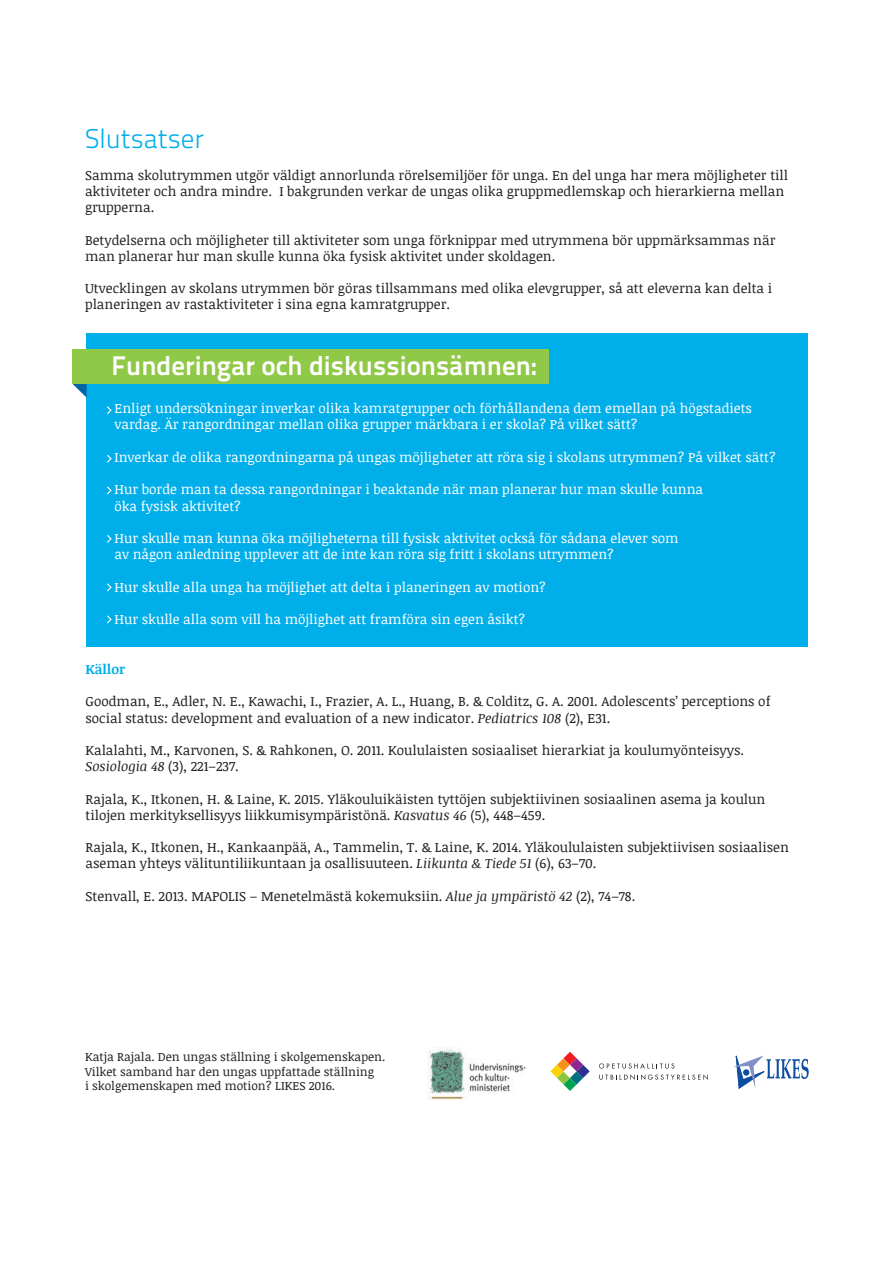
<style>
.page{position:relative;width:893px;height:1263px;background:#fff}
.page>*{position:absolute;margin:0;border:0;box-sizing:border-box;transform-origin:0 0}
.t1{font:700 27px "Titillium Text 22 L";color:#fff}
.t2{font:300 27px "Titillium Text 22 L";color:#00aee9}
.t3{font:13.5px/16.2px "Noticia Text";color:#231f20}
.t4{font:13.5px/16.2px "Noticia Text";color:#fff}
.t5{font:700 13.5px "Noticia Text";color:#00aee9}
.t6{font:12px "Noticia Text";color:#231f20}
.s1{font-style:italic}
</style>
<div class="page">
<svg style="left:734px;top:1055px;width:75px;height:34px"></svg>
<div style="left:743px;top:1069px;width:6px;height:7px;background:#0d4da1;border-radius:50%"></div>
<svg style="left:599px;top:1074px;width:109px;height:6px"></svg>
<svg style="left:599px;top:1063px;width:75px;height:5px"></svg>
<svg style="left:550px;top:1052px;width:40px;height:39px"></svg>
<div style="left:87px;top:333px;width:721px;height:313px;background:#00aee9"></div>
<svg style="left:107px;top:406px;width:5px;height:9px"></svg>
<svg style="left:107px;top:454px;width:5px;height:9px"></svg>
<svg style="left:107px;top:486px;width:5px;height:9px"></svg>
<svg style="left:107px;top:535px;width:5px;height:8px"></svg>
<svg style="left:107px;top:583px;width:5px;height:9px"></svg>
<svg style="left:107px;top:615px;width:5px;height:9px"></svg>
<svg style="left:72px;top:383px;width:15px;height:15px"></svg>
<div style="left:72px;top:349px;width:477px;height:34px;background:#90c848"></div>
<img style="left:427px;top:1048px;width:99px;height:52px">
<p class="t2" style="left:85px;top:119px;width:121px">Slutsatser</p>
<p class="t3" style="left:85px;top:166px;width:704px">Samma skolutrymmen utgör väldigt annorlunda rörelsemiljöer för unga. En del unga har mera möjligheter till aktiviteter och andra mindre. I bakgrunden verkar de ungas olika gruppmedlemskap och hierarkierna mellan grupperna.</p>
<p class="t3" style="left:85px;top:231px;width:692px">Betydelserna och möjligheter till aktiviteter som unga förknippar med utrymmena bör uppmärksammas när man planerar hur man skulle kunna öka fysisk aktivitet under skoldagen.</p>
<p class="t3" style="left:85px;top:280px;width:689px">Utvecklingen av skolans utrymmen bör göras tillsammans med olika elevgrupper, så att eleverna kan delta i planeringen av rastaktiviteter i sina egna kamratgrupper.</p>
<p class="t1" style="left:112px;top:345px;width:427px">Funderingar och diskussionsämnen:</p>
<p class="t4" style="left:114px;top:400px;width:639px">Enligt undersökningar inverkar olika kamratgrupper och förhållandena dem emellan på högstadiets vardag. Är rangordningar mellan olika grupper märkbara i er skola? På vilket sätt?</p>
<p class="t4" style="left:114px;top:449px;width:663px">Inverkar de olika rangordningarna på ungas möjligheter att röra sig i skolans utrymmen? På vilket sätt?</p>
<p class="t4" style="left:114px;top:481px;width:590px">Hur borde man ta dessa rangordningar i beaktande när man planerar hur man skulle kunna</p>
<p class="t4" style="left:114px;top:497px;width:128px">öka fysisk aktivitet?</p>
<p class="t4" style="left:114px;top:530px;width:566px">Hur skulle man kunna öka möjligheterna till fysisk aktivitet också för sådana elever som</p>
<p class="t4" style="left:114px;top:546px;width:501px">av någon anledning upplever att de inte kan röra sig fritt i skolans utrymmen?</p>
<p class="t4" style="left:114px;top:578px;width:433px">Hur skulle alla unga ha möjlighet att delta i planeringen av motion?</p>
<p class="t4" style="left:114px;top:611px;width:412px">Hur skulle alla som vill ha möjlighet att framföra sin egen åsikt?</p>
<p class="t5" style="left:86px;top:659px;width:41px">Källor</p>
<p class="t3" style="left:86px;top:693px;width:686px">Goodman, E., Adler, N. E., Kawachi, I., Frazier, A. L., Huang, B. &amp; Colditz, G. A. 2001. Adolescents’ perceptions of social status: development and evaluation of a new indicator. <span class="s1">Pediatrics 108</span> (2), E31.</p>
<p class="t3" style="left:86px;top:742px;width:660px">Kalalahti, M., Karvonen, S. &amp; Rahkonen, O. 2011. Koululaisten sosiaaliset hierarkiat ja koulumyönteisyys.<br><span class="s1">Sosiologia 48</span> (3), 221–237.</p>
<p class="t3" style="left:86px;top:790px;width:681px">Rajala, K., Itkonen, H. &amp; Laine, K. 2015. Yläkouluikäisten tyttöjen subjektiivinen sosiaalinen asema ja koulun tilojen merkityksellisyys liikkumisympäristönä. <span class="s1">Kasvatus 46</span> (5), 448–459.</p>
<p class="t3" style="left:86px;top:839px;width:705px">Rajala, K., Itkonen, H., Kankaanpää, A., Tammelin, T. &amp; Laine, K. 2014. Yläkoululaisten subjektiivisen sosiaalisen aseman yhteys välituntiliikuntaan ja osallisuuteen. <span class="s1">Liikunta &amp; Tiede 51</span> (6), 63–70.</p>
<p class="t3" style="left:86px;top:887px;width:551px">Stenvall, E. 2013. MAPOLIS – Menetelmästä kokemuksiin. <span class="s1">Alue ja ympäristö 42</span> (2), 74–78.</p>
<p class="t6" style="left:85px;top:1049px;width:302px">Katja Rajala. Den ungas ställning i skolgemenskapen.</p>
<p class="t6" style="left:85px;top:1063px;width:291px">Vilket samband har den ungas uppfattade ställning</p>
<p class="t6" style="left:85px;top:1077px;width:252px">i skolgemenskapen med motion? LIKES 2016.</p>
</div>
